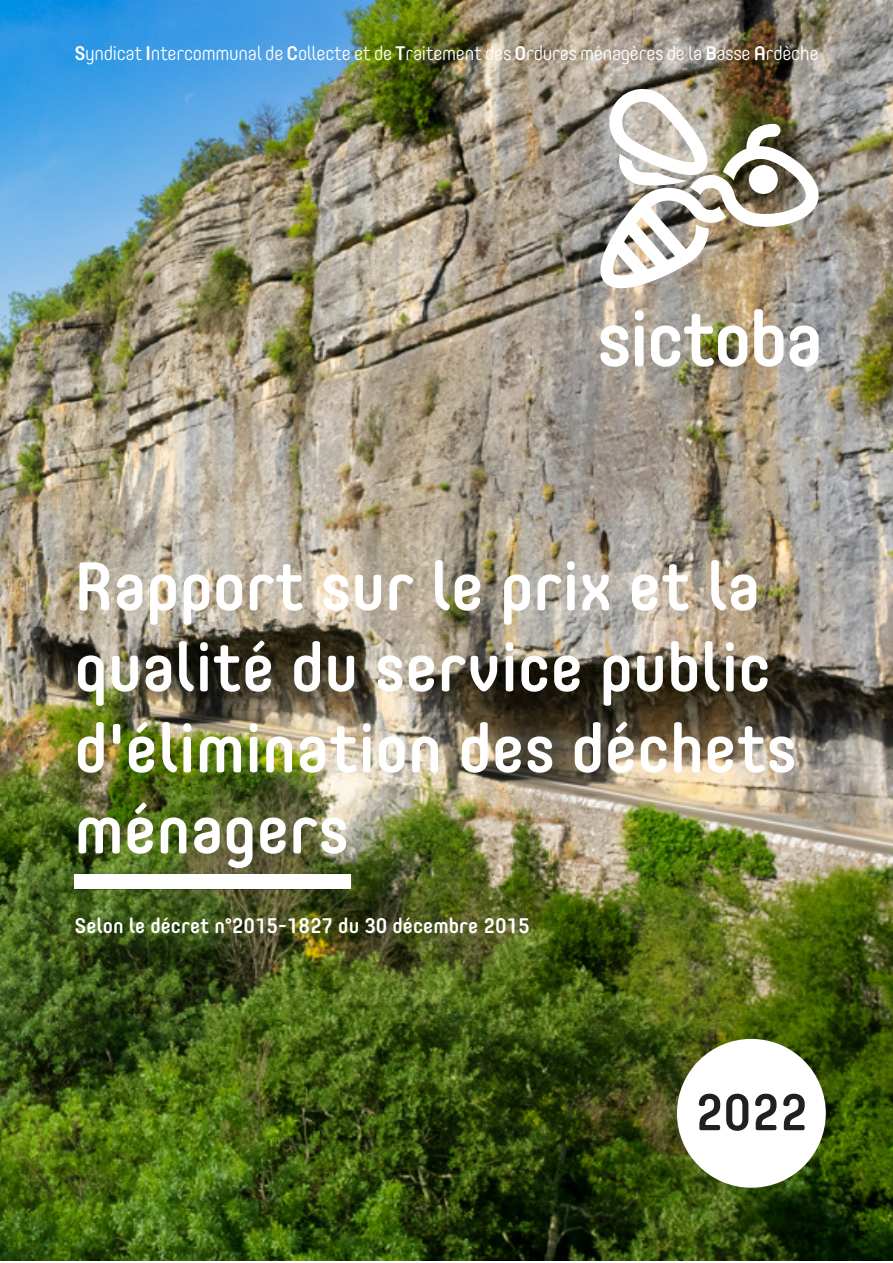
<style>
.page{position:relative;width:893px;height:1263px;background:#fff}
.page>*{position:absolute;margin:0;border:0;box-sizing:border-box;transform-origin:0 0}
.t1{font:500 67.5px/81px "Core Mellow";color:#fff}
.t2{font:500 51px "Core Mellow";color:#231f20}
._00_-_CONDENSED_BOLD_8{font:500 21px "Core Mellow";color:#fff}
.t3{font:300 19.5px "Core Mellow";letter-spacing:-.015em;color:#fff}
.s1{font-weight:500}
</style>
<div class="page">
<img style="left:0;top:0;width:893px;height:1261px">
<svg style="left:600px;top:325px;width:29px;height:42px"></svg>
<svg style="left:635px;top:310px;width:9px;height:56px"></svg>
<img style="left:651px;top:314px;width:96px;height:53px">
<svg style="left:754px;top:309px;width:29px;height:58px"></svg>
<svg style="left:790px;top:325px;width:29px;height:42px"></svg>
<img style="left:600px;top:88px;width:224px;height:200px">
<div style="left:677px;top:1039px;width:149px;height:149px;background:#fff;border-radius:50%"></div>
<div style="left:74px;top:874px;width:277px;height:15px;background:#fff"></div>
<p class="t3" style="left:74px;top:38px;width:746px"><span class="s1">S</span>yndicat <span class="s1">I</span>ntercommunal de <span class="s1">C</span>ollecte et de <span class="s1">T</span>raitement des <span class="s1">O</span>rdures ménagères de la <span class="s1">B</span>asse <span class="s1">A</span>rdèche</p>
<p class="t1" style="left:74px;top:542px;width:724px">Rapport sur le prix et la qualité du service public d'élimination des déchets ménagers</p>
<p class="_00_-_CONDENSED_BOLD_8" style="left:74px;top:909px;width:457px">Selon le décret n°2015-1827 du 30 décembre 2015</p>
<p class="t2" style="left:695px;top:1074px;width:114px">2022</p>
</div>
